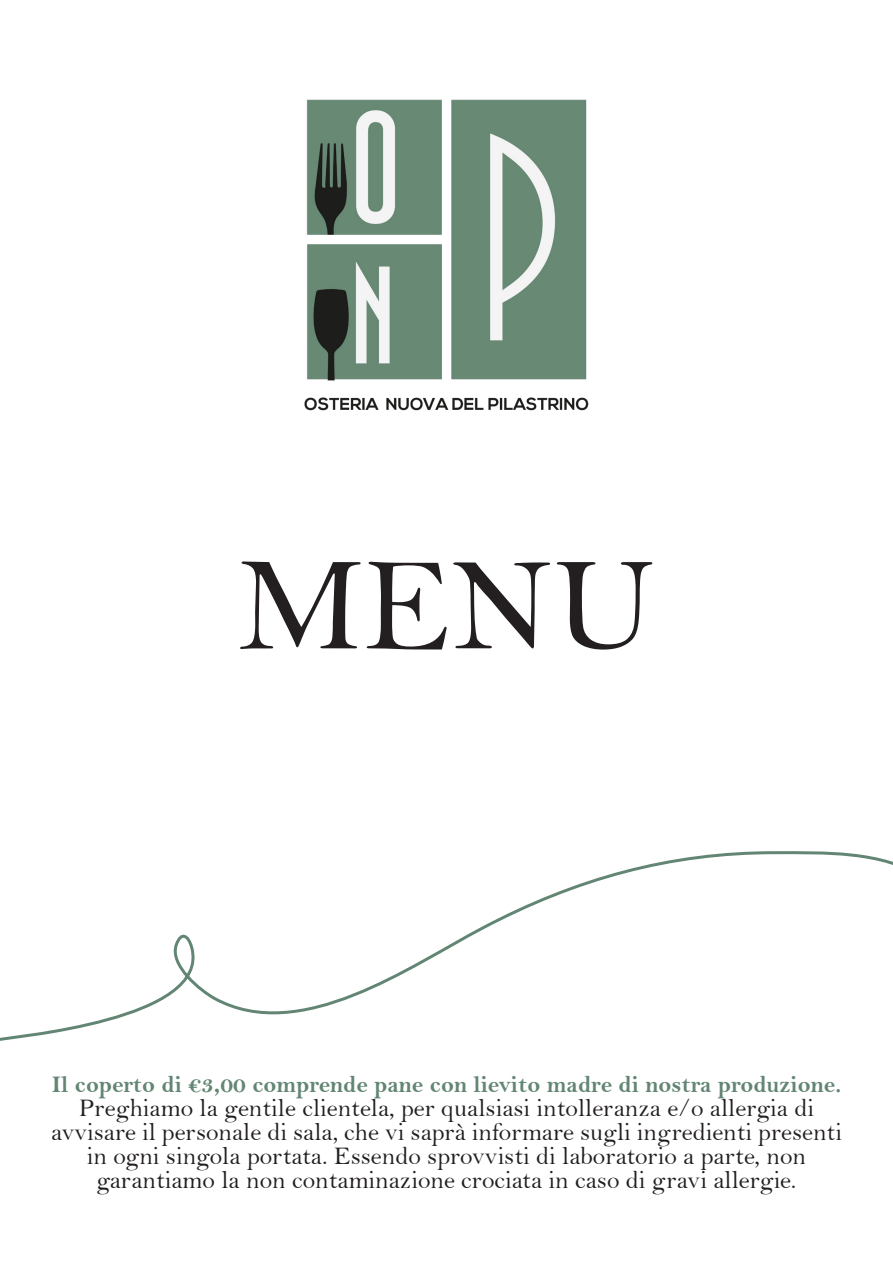
<style>
.page{position:relative;width:893px;height:1263px;background:#fff}
.page>*{position:absolute;margin:0;border:0;box-sizing:border-box;transform-origin:0 0}
.t1{font:135px "Bell";color:#231f20}
.NOME_PIATTO{font:25.5px/24px "Bell";color:#231f20;text-align:center}
.PREZZO{font:24px "Bell MT Bold";color:#628673}
</style>
<div class="page">
<img style="left:304px;top:99px;width:285px;height:312px">
<svg style="left:0;top:851px;width:893px;height:190px"></svg>
<p class="t1" style="left:238px;top:525px;width:419px">MENU</p>
<p class="PREZZO" style="left:52px;top:1070px;width:791px">Il coperto di €3,00 comprende pane con lievito madre di nostra produzione.</p>
<p class="NOME_PIATTO" style="left:79px;top:1096px;width:737px">Preghiamo la gentile clientela, per qualsiasi intolleranza e/o allergia di</p>
<p class="NOME_PIATTO" style="left:51px;top:1120px;width:792px">avvisare il personale di sala, che vi saprà informare sugli ingredienti presenti in ogni singola portata. Essendo sprovvisti di laboratorio a parte, non</p>
<p class="NOME_PIATTO" style="left:97px;top:1168px;width:701px">garantiamo la non contaminazione crociata in caso di gravi allergie.</p>
</div>
